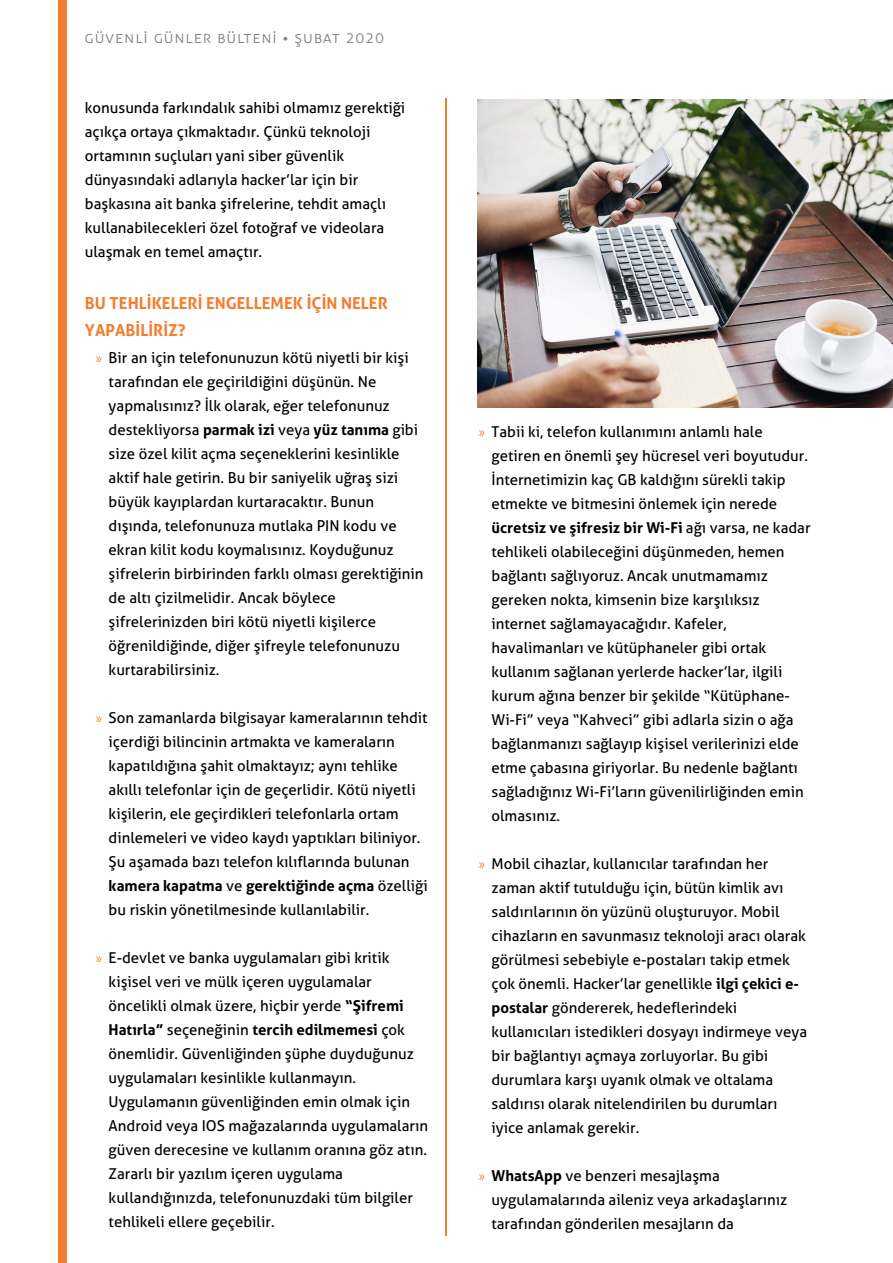
<style>
.page{position:relative;width:893px;height:1263px;background:#fff}
.page>*{position:absolute;margin:0;border:0;box-sizing:border-box;transform-origin:0 0}
.t1{font:700 16.5px/26.5px "Aller";color:#f47d2e}
.t2{font:300 16.5px "Aller";letter-spacing:.05em;color:#808285}
.t3{font:15px/24px "Aller";color:#000}
.s1{font-size:15px}
.s2{font-family:"Myriad Pro";color:#f47d30}
.s3{font-weight:700}
</style>
<div class="page">
<hr style="left:445px;top:98px;width:1px;height:1138px;background:#f47d30">
<div style="left:59px;top:0;width:8px;height:1263px;background:#f47d30"></div>
<img style="left:478px;top:100px;width:415px;height:308px">
<p class="t2" style="left:85px;top:27px;width:301px">GÜVENLİ GÜNLER bÜLtENİ • şubat <span class="s1">2020</span></p>
<p class="t3" style="left:85px;top:95px;width:322px">konusunda farkındalık sahibi olmamız gerektiği açıkça ortaya çıkmaktadır. Çünkü teknoloji ortamının suçluları yani siber güvenlik dünyasındaki adlarıyla hacker’lar için bir başkasına ait banka şifrelerine, tehdit amaçlı kullanabilecekleri özel fotoğraf ve videolara ulaşmak en temel amaçtır.</p>
<p class="t1" style="left:85px;top:290px;width:304px">BU TEHLİKELERİ ENGELLEMEK İÇİN NELER<br>YAPABİLİRİZ?</p>
<p class="t3" style="left:109px;top:345px;width:316px;text-indent:-13px"><span class="s2">»</span> Bir an için telefonunuzun kötü niyetli bir kişi tarafından ele geçirildiğini düşünün. Ne yapmalısınız? İlk olarak, eğer telefonunuz destekliyorsa <span class="s3">parmak izi</span> veya <span class="s3">yüz tanıma</span> gibi size özel kilit açma seçeneklerini kesinlikle aktif hale getirin. Bu bir saniyelik uğraş sizi büyük kayıplardan kurtaracaktır. Bunun dışında, telefonunuza mutlaka PIN kodu ve ekran kilit kodu koymalısınız. Koyduğunuz şifrelerin birbirinden farklı olması gerektiğinin de altı çizilmelidir. Ancak böylece şifrelerinizden biri kötü niyetli kişilerce öğrenildiğinde, diğer şifreyle telefonunuzu kurtarabilirsiniz.</p>
<p class="t3" style="left:109px;top:705px;width:321px;text-indent:-13px"><span class="s2">»</span> Son zamanlarda bilgisayar kameralarının tehdit içerdiği bilincinin artmakta ve kameraların kapatıldığına şahit olmaktayız; aynı tehlike akıllı telefonlar için de geçerlidir. Kötü niyetli kişilerin, ele geçirdikleri telefonlarla ortam dinlemeleri ve video kaydı yaptıkları biliniyor.<br>Şu aşamada bazı telefon kılıflarında bulunan <span class="s3">kamera kapatma</span> ve <span class="s3">gerektiğinde açma</span> özelliği bu riskin yönetilmesinde kullanılabilir.</p>
<p class="t3" style="left:109px;top:945px;width:321px;text-indent:-13px"><span class="s2">»</span> E-devlet ve banka uygulamaları gibi kritik kişisel veri ve mülk içeren uygulamalar öncelikli olmak üzere, hiçbir yerde <span class="s3">“Şifremi Hatırla”</span> seçeneğinin <span class="s3">tercih edilmemesi</span> çok önemlidir. Güvenliğinden şüphe duyduğunuz uygulamaları kesinlikle kullanmayın.<br>Uygulamanın güvenliğinden emin olmak için Android veya IOS mağazalarında uygulamaların güven derecesine ve kullanım oranına göz atın.<br>Zararlı bir yazılım içeren uygulama kullandığınızda, telefonunuzdaki tüm bilgiler tehlikeli ellere geçebilir.</p>
<p class="t3" style="left:491px;top:419px;width:321px;text-indent:-13px"><span class="s2">»</span> Tabii ki, telefon kullanımını anlamlı hale getiren en önemli şey hücresel veri boyutudur.<br>İnternetimizin kaç GB kaldığını sürekli takip etmekte ve bitmesini önlemek için nerede <span class="s3">ücretsiz ve şifresiz bir Wi-Fi</span> ağı varsa, ne kadar tehlikeli olabileceğini düşünmeden, hemen bağlantı sağlıyoruz. Ancak unutmamamız gereken nokta, kimsenin bize karşılıksız internet sağlamayacağıdır. Kafeler, havalimanları ve kütüphaneler gibi ortak kullanım sağlanan yerlerde hacker’lar, ilgili kurum ağına benzer bir şekilde “Kütüphane-Wi-Fi” veya “Kahveci” gibi adlarla sizin o ağa bağlanmanızı sağlayıp kişisel verilerinizi elde etme çabasına giriyorlar. Bu nedenle bağlantı sağladığınız Wi-Fi’ların güvenilirliğinden emin olmasınız.</p>
<p class="t3" style="left:491px;top:851px;width:317px;text-indent:-13px"><span class="s2">»</span> Mobil cihazlar, kullanıcılar tarafından her zaman aktif tutulduğu için, bütün kimlik avı saldırılarının ön yüzünü oluşturuyor. Mobil cihazların en savunmasız teknoloji aracı olarak görülmesi sebebiyle e-postaları takip etmek çok önemli. Hacker’lar genellikle <span class="s3">ilgi çekici e&shy;postalar</span> göndererek, hedeflerindeki kullanıcıları istedikleri dosyayı indirmeye veya bir bağlantıyı açmaya zorluyorlar. Bu gibi durumlara karşı uyanık olmak ve oltalama saldırısı olarak nitelendirilen bu durumları iyice anlamak gerekir.</p>
<p class="t3" style="left:491px;top:1163px;width:297px;text-indent:-13px"><span class="s2">»</span> <span class="s3">WhatsApp</span> ve benzeri mesajlaşma uygulamalarında aileniz veya arkadaşlarınız tarafından gönderilen mesajların da</p>
</div>
